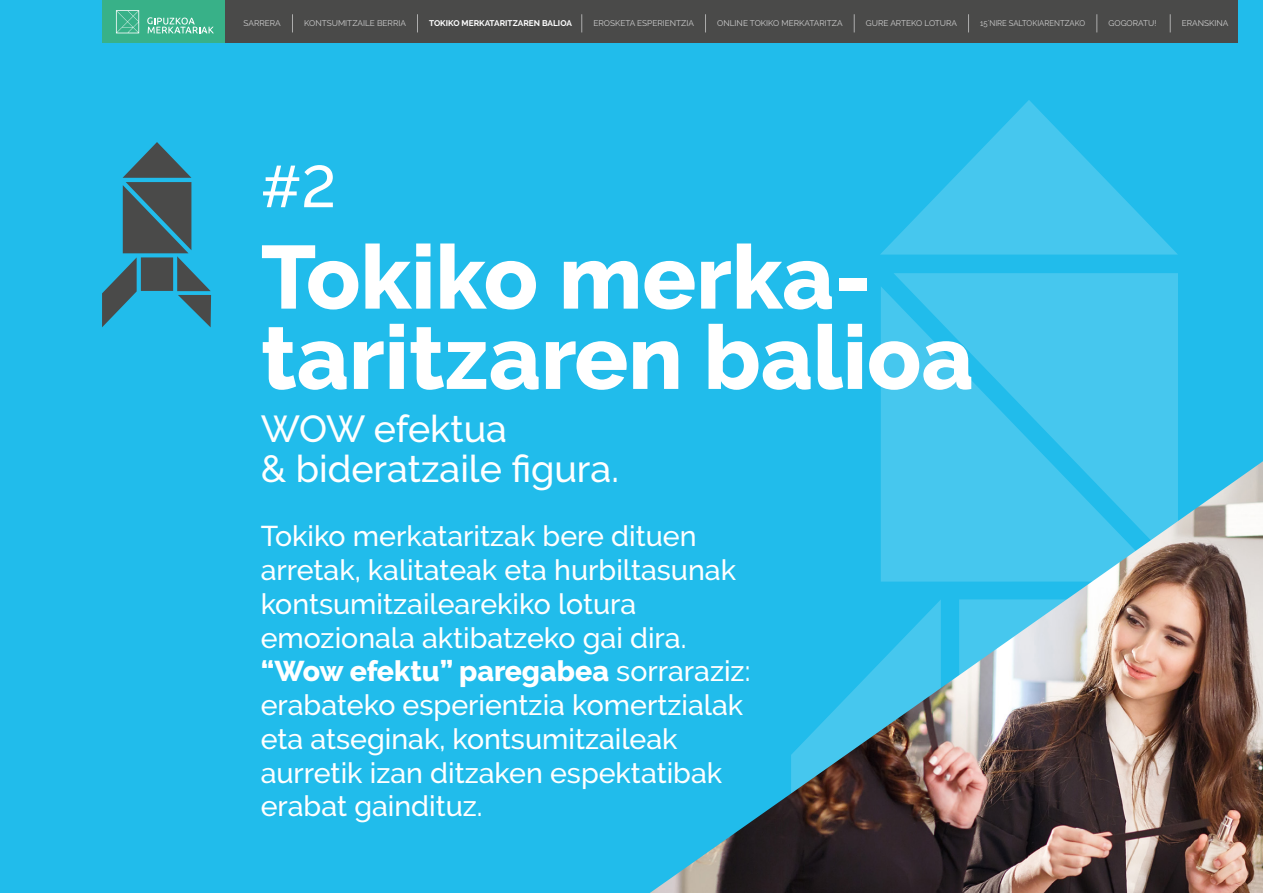
<style>
.page{position:relative;width:1263px;height:893px;background:#21bceb}
.page>*{position:absolute;margin:0;border:0;box-sizing:border-box;transform-origin:0 0}
.t1{font:800 89.25px/80.2px "Raleway";color:#fff}
.t2{font:500 58.65px "Raleway";color:#fff}
.t3{font:500 37.5px/40.5px "Raleway";color:#fff}
.t4{font:500 28.5px/33.8px "Raleway";color:#fff}
.t5{font:8.25px "Raleway";color:#cfcfcf}
.t6{font:700 8.25px "Raleway";color:#fff}
.t7{font:8.25px "Raleway";color:#cfcfcf;scale:.93 1}
.s1{font-weight:800}
</style>
<div class="page">
<div style="left:894px;top:273px;width:284px;height:188px;background:#46c7ee"></div>
<svg style="left:880px;top:100px;width:298px;height:155px;fill:#42c6ee"></svg>
<svg style="left:881px;top:286px;width:284px;height:175px;fill:#46c7ee"></svg>
<img style="left:650px;top:461px;width:613px;height:432px">
<svg style="left:102px;top:142px;width:109px;height:185px"></svg>
<div style="left:102px;top:0;width:1135px;height:42px;background:#4a4a49"></div>
<div style="left:102px;top:0;width:123px;height:42px;background:#38b188"></div>
<svg style="left:116px;top:10px;width:23px;height:23px"></svg>
<svg style="left:147px;top:17px;width:67px;height:16px"></svg>
<svg style="left:292px;top:14px;width:1px;height:18px"></svg>
<svg style="left:417px;top:14px;width:1px;height:18px"></svg>
<svg style="left:581px;top:14px;width:1px;height:18px"></svg>
<svg style="left:705px;top:14px;width:1px;height:18px"></svg>
<svg style="left:854px;top:14px;width:1px;height:18px"></svg>
<svg style="left:968px;top:14px;width:1px;height:18px"></svg>
<svg style="left:1096px;top:14px;width:1px;height:18px"></svg>
<svg style="left:1170px;top:14px;width:1px;height:18px"></svg>
<p class="t5" style="left:244px;top:19px;width:39px">SARRERA</p>
<p class="t5" style="left:304px;top:19px;width:103px">KONTSUMITZAILE BERRIA</p>
<p class="t6" style="left:429px;top:19px;width:144px">TOKIKO MERKATARITZAREN BALIOA</p>
<p class="t5" style="left:593px;top:19px;width:102px">EROSKETA ESPERIENTZIA</p>
<p class="t5" style="left:717px;top:19px;width:127px">ONLINE TOKIKO MERKATARITZA</p>
<p class="t5" style="left:866px;top:19px;width:93px">GURE ARTEKO LOTURA</p>
<p class="t7" style="left:980px;top:19px;width:114px">15´NIRE SALTOKIARENTZAKO</p>
<p class="t5" style="left:1108px;top:19px;width:49px">GOGORATU!</p>
<p class="t5" style="left:1182px;top:19px;width:48px">ERANSKINA</p>
<h2 class="t2" style="left:261px;top:153px;width:77px">#2</h2>
<h1 class="t1" style="left:261px;top:238px;width:714px">Tokiko merka&shy;taritzaren balioa</h1>
<h3 class="t3" style="left:261px;top:408px;width:360px">WOW efektua<br>&amp; bideratzaile figura.</h3>
<p class="t4" style="left:261px;top:519px;width:491px">Tokiko merkataritzak bere dituen arretak, kalitateak eta hurbiltasunak kontsumitzailearekiko lotura emozionala aktibatzeko gai dira. <span class="s1">“Wow efektu” paregabea</span> sorraraziz: erabateko esperientzia komertzialak eta atseginak, kontsumitzaileak aurretik izan ditzaken espektatibak erabat gaindituz.</p>
</div>
